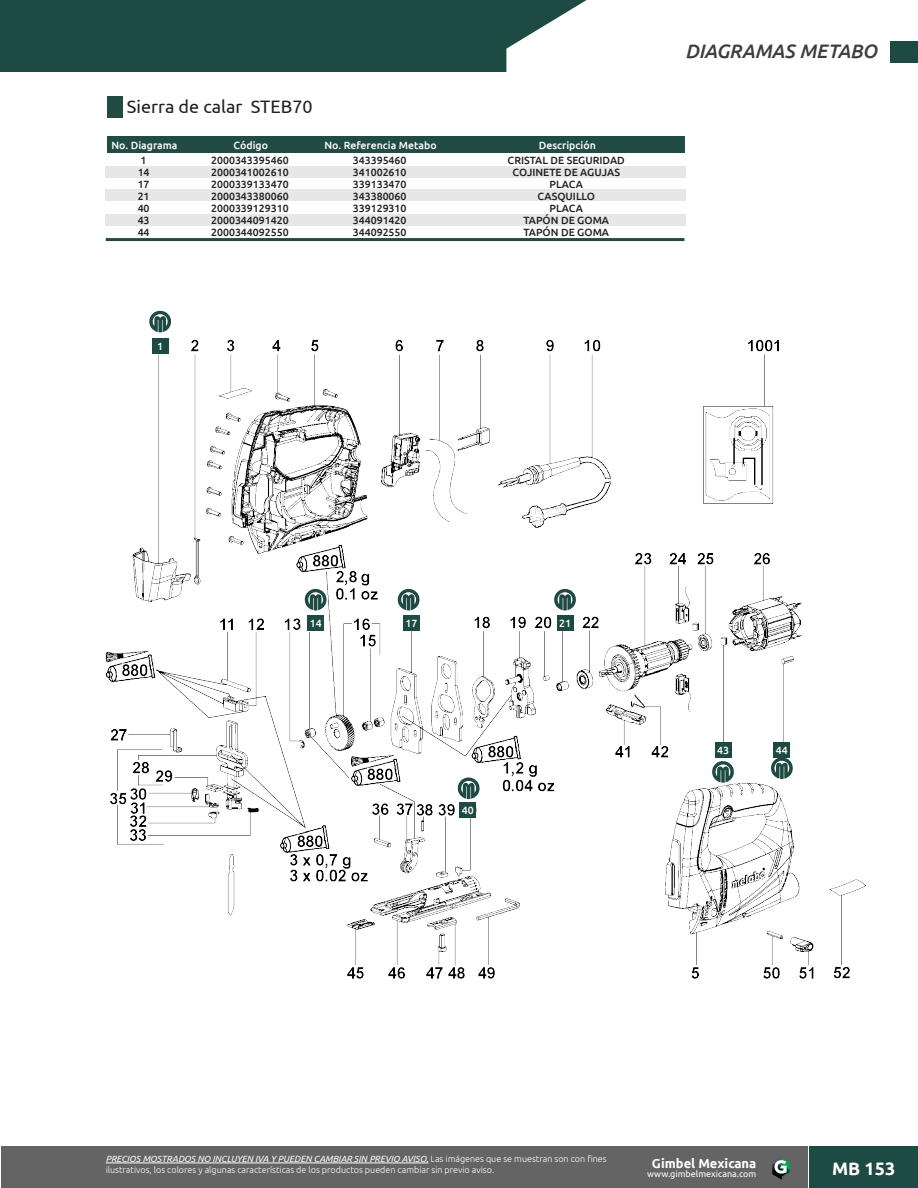
<style>
.page{position:relative;width:918px;height:1188px;background:#fff}
.page>*{position:absolute;margin:0;border:0;box-sizing:border-box;transform-origin:0 0}
.t1{font:italic 500 19.5px "Ubuntu";color:#3e3e3f}
.TÍTULOS_DE_PRODUCTOS{font:18px "Ubuntu";color:#231f20}
.t2{font:700 18px "Ubuntu";color:#fff}
.t3{font:700 12.9px "Ubuntu";color:#fff}
.CODIGO{font:500 10.5px "Ubuntu";color:#231f20}
.ENCABEZADO_DE_TABLA{font:500 10.5px "Ubuntu";color:#fff}
.COTAS{font:500 10.5px "Ubuntu";color:#fff}
.t4{font:300 9px/10.8px "Ubuntu";color:#fff}
.t5{font:9px "Ubuntu";color:#fff}
.s1{font-weight:400;font-style:italic}
</style>
<div class="page">
<div style="left:1px;top:1146px;width:806px;height:42px;background:#646465"></div>
<div style="left:809px;top:1146px;width:109px;height:42px;background:#1d4a43"></div>
<svg style="left:772px;top:1156px;width:18px;height:24px"></svg>
<hr style="left:106px;top:1163px;width:322px;height:1px;background:#fff">
<div style="left:1px;top:0;width:917px;height:72px;background:#1d4a43"></div>
<svg style="left:506px;top:0;width:412px;height:72px;background:#eff2f1"></svg>
<div style="left:890px;top:41px;width:28px;height:21px;background:#1d4a43"></div>
<div style="left:107px;top:96px;width:16px;height:21px;background:#224b44"></div>
<div style="left:107px;top:136px;width:577px;height:17px;background:#224b44"></div>
<hr style="left:106px;top:238px;width:578px;height:3px;background:#224b44">
<div style="left:105px;top:166px;width:580px;height:12px;background:#e6e7e9"></div>
<div style="left:105px;top:214px;width:580px;height:12px;background:#e6e7e9"></div>
<div style="left:105px;top:189px;width:580px;height:12px;background:#e6e7e9"></div>
<img style="left:105px;top:332px;width:761px;height:647px">
<svg style="left:149px;top:310px;width:23px;height:22px"></svg>
<svg style="left:396px;top:588px;width:25px;height:23px"></svg>
<svg style="left:303px;top:588px;width:25px;height:23px"></svg>
<svg style="left:553px;top:588px;width:24px;height:23px"></svg>
<svg style="left:711px;top:760px;width:24px;height:23px"></svg>
<svg style="left:770px;top:756px;width:24px;height:23px"></svg>
<svg style="left:456px;top:777px;width:25px;height:22px"></svg>
<div style="left:152px;top:338px;width:16px;height:15px;background:#1d4a43"></div>
<div style="left:307px;top:615px;width:17px;height:15px;background:#1d4a43"></div>
<div style="left:403px;top:615px;width:17px;height:15px;background:#1d4a43"></div>
<div style="left:557px;top:615px;width:16px;height:15px;background:#1d4a43"></div>
<div style="left:460px;top:802px;width:16px;height:15px;background:#1d4a43"></div>
<div style="left:715px;top:742px;width:16px;height:15px;background:#1d4a43"></div>
<div style="left:774px;top:742px;width:16px;height:15px;background:#1d4a43"></div>
<p class="TÍTULOS_DE_PRODUCTOS" style="left:127px;top:96px;width:187px">Sierra de calar STEB70</p>
<p class="ENCABEZADO_DE_TABLA" style="left:111px;top:139px;width:68px">No. Diagrama</p>
<p class="ENCABEZADO_DE_TABLA" style="left:325px;top:139px;width:114px">No. Referencia Metabo</p>
<p class="ENCABEZADO_DE_TABLA" style="left:539px;top:139px;width:59px">Descripción</p>
<p class="ENCABEZADO_DE_TABLA" style="left:234px;top:139px;width:36px">Código</p>
<p class="CODIGO" style="left:141px;top:153px;width:7px">1</p>
<p class="CODIGO" style="left:138px;top:165px;width:13px">14</p>
<p class="CODIGO" style="left:138px;top:177px;width:13px">17</p>
<p class="CODIGO" style="left:138px;top:189px;width:13px">21</p>
<p class="CODIGO" style="left:138px;top:201px;width:13px">40</p>
<p class="CODIGO" style="left:138px;top:213px;width:13px">43</p>
<p class="CODIGO" style="left:138px;top:225px;width:13px">44</p>
<p class="COTAS" style="left:157px;top:339px;width:7px">1</p>
<p class="CODIGO" style="left:211px;top:153px;width:79px">2000343395460</p>
<p class="CODIGO" style="left:211px;top:165px;width:79px">2000341002610</p>
<p class="CODIGO" style="left:211px;top:177px;width:79px">2000339133470</p>
<p class="CODIGO" style="left:211px;top:189px;width:79px">2000343380060</p>
<p class="CODIGO" style="left:211px;top:201px;width:79px">2000339129310</p>
<p class="CODIGO" style="left:211px;top:213px;width:79px">2000344091420</p>
<p class="CODIGO" style="left:211px;top:225px;width:79px">2000344092550</p>
<p class="CODIGO" style="left:353px;top:153px;width:55px">343395460</p>
<p class="CODIGO" style="left:353px;top:165px;width:55px">341002610</p>
<p class="CODIGO" style="left:353px;top:177px;width:55px">339133470</p>
<p class="CODIGO" style="left:353px;top:189px;width:55px">343380060</p>
<p class="CODIGO" style="left:353px;top:201px;width:55px">339129310</p>
<p class="CODIGO" style="left:353px;top:213px;width:55px">344091420</p>
<p class="CODIGO" style="left:353px;top:225px;width:55px">344092550</p>
<p class="CODIGO" style="left:508px;top:153px;width:119px">CRISTAL DE SEGURIDAD</p>
<p class="CODIGO" style="left:513px;top:165px;width:109px">COJINETE DE AGUJAS</p>
<p class="CODIGO" style="left:550px;top:177px;width:35px">PLACA</p>
<p class="CODIGO" style="left:538px;top:189px;width:59px">CASQUILLO</p>
<p class="CODIGO" style="left:550px;top:201px;width:35px">PLACA</p>
<p class="CODIGO" style="left:523px;top:213px;width:87px">TAPÓN DE GOMA</p>
<p class="CODIGO" style="left:523px;top:225px;width:87px">TAPÓN DE GOMA</p>
<h1 class="t1" style="left:685px;top:39px;width:193px">DIAGRAMAS METABO</h1>
<p class="COTAS" style="left:310px;top:616px;width:13px">14</p>
<p class="COTAS" style="left:405px;top:616px;width:13px">17</p>
<p class="COTAS" style="left:559px;top:616px;width:13px">21</p>
<p class="COTAS" style="left:462px;top:803px;width:13px">40</p>
<p class="COTAS" style="left:717px;top:743px;width:13px">43</p>
<p class="COTAS" style="left:776px;top:743px;width:13px">44</p>
<p class="t4" style="left:106px;top:1153px;width:503px"><span class="s1">PRECIOS MOSTRADOS NO INCLUYEN IVA Y PUEDEN CAMBIAR SIN PREVIO AVISO.</span> Las imágenes que se muestran son con fines ilustrativos, los colores y algunas características de los productos pueden cambiar sin previo aviso.</p>
<p class="t3" style="left:652px;top:1155px;width:106px">Gimbel Mexicana</p>
<p class="t5" style="left:647px;top:1169px;width:111px">www.gimbelmexicana.com</p>
<h2 class="t2" style="left:832px;top:1158px;width:65px">MB 153</h2>
</div>
